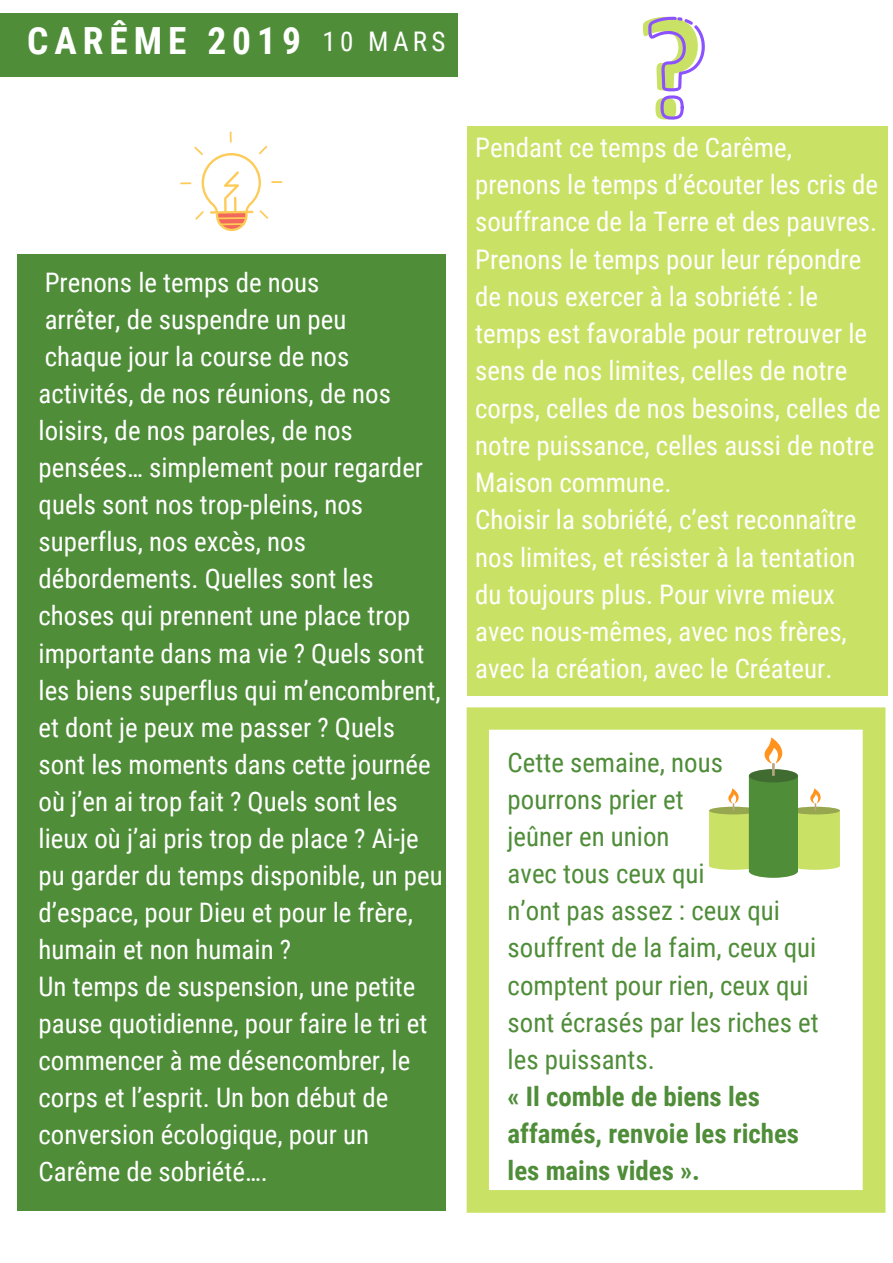
<style>
.page{position:relative;width:893px;height:1263px;background:#fff}
.page>*{position:absolute;margin:0;border:0;box-sizing:border-box;transform-origin:0 0}
.t1{font:700 37.42px "Roboto Condensed";letter-spacing:.16em;color:#fff}
.t2{font:26.92px/37px "Roboto Condensed";color:#fff}
.t3{font:26.92px/37px "Roboto Condensed";color:#4f8d39}
.t4{font:700 26.92px/37px "Roboto Condensed";color:#4f8d39}
.s1{font-weight:400;font-size:27px}
</style>
<div class="page">
<div style="left:0;top:13px;width:458px;height:64px;background:#4f8d39"></div>
<svg style="left:467px;top:707px;width:418px;height:506px"></svg>
<svg style="left:709px;top:738px;width:131px;height:140px"></svg>
<div style="left:17px;top:255px;width:429px;height:956px;background:#4f8d39"></div>
<svg style="left:180px;top:131px;width:102px;height:100px"></svg>
<div style="left:467px;top:126px;width:420px;height:569px;background:#c9e265"></div>
<svg style="left:643px;top:17px;width:62px;height:103px"></svg>
<h1 class="t1" style="left:27px;top:20px;width:420px">CARÊME 2019 <span class="s1">10 MARS</span></h1>
<p class="t2" style="left:39px;top:264px;width:406px">Prenons le temps de nous<br>arrêter, de suspendre un peu<br>chaque jour la course de nos activités, de nos réunions, de nos loisirs, de nos paroles, de nos pensées… simplement pour regarder quels sont nos trop-pleins, nos superflus, nos excès, nos débordements. Quelles sont les choses qui prennent une place trop importante dans ma vie ? Quels sont les biens superflus qui m’encombrent, et dont je peux me passer ? Quels sont les moments dans cette journée où j’en ai trop fait ? Quels sont les lieux où j’ai pris trop de place ? Ai-je pu garder du temps disponible, un peu d’espace, pour Dieu et pour le frère, humain et non humain ?<br>Un temps de suspension, une petite pause quotidienne, pour faire le tri et commencer à me désencombrer, le corps et l’esprit. Un bon début de conversion écologique, pour un<br>Carême de sobriété….</p>
<p class="t2" style="left:475px;top:129px;width:407px;line-height:37.3px">Pendant ce temps de Carême, prenons le temps d’écouter les cris de souffrance de la Terre et des pauvres.<br>Prenons le temps pour leur répondre de nous exercer à la sobriété : le temps est favorable pour retrouver le sens de nos limites, celles de notre corps, celles de nos besoins, celles de notre puissance, celles aussi de notre Maison commune.<br>Choisir la sobriété, c’est reconnaître nos limites, et résister à la tentation du toujours plus. Pour vivre mieux avec nous-mêmes, avec nos frères, avec la création, avec le Créateur.</p>
<p class="t3" style="left:507px;top:744px;width:313px">Cette semaine, nous pourrons prier et<br>jeûner en union<br>avec tous ceux qui<br>n’ont pas assez : ceux qui souffrent de la faim, ceux qui comptent pour rien, ceux qui sont écrasés par les riches et les puissants.</p>
<p class="t4" style="left:507px;top:1078px;width:293px">« Il comble de biens les affamés, renvoie les riches les mains vides ».</p>
</div>
